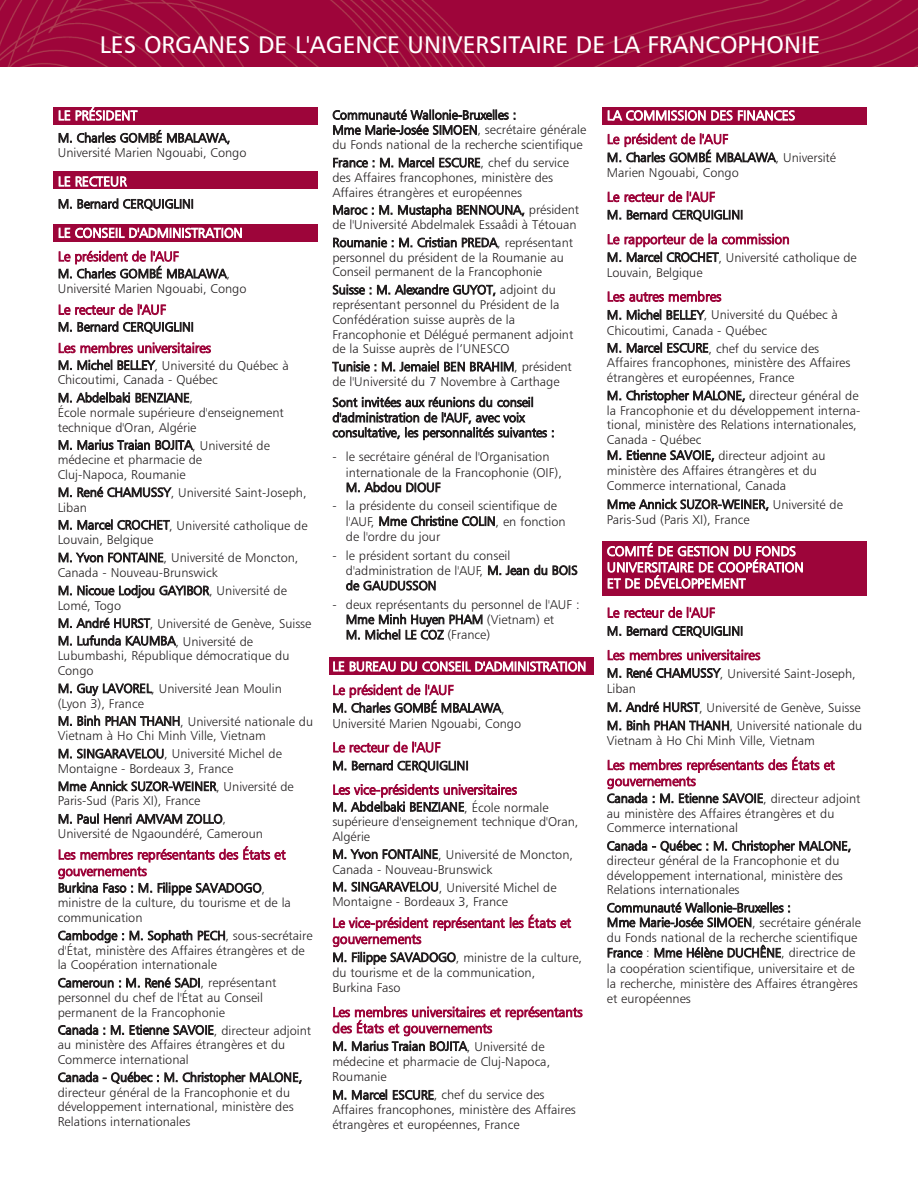
<style>
.page{position:relative;width:918px;height:1188px;background:#fff}
.page>*{position:absolute;margin:0;border:0;box-sizing:border-box;transform-origin:0 0}
.t1{font:24px "Humanist 777 BT Roman B";color:#fff}
.t2{font:13.5px/16.2px "Humanist 777 BT Light B";color:#9d053a}
.t3{font:13.5px/16.2px "Humanist 777 BT Light B";color:#fff}
.t4{font:13.2px "Humanist 777 BT Light B";color:#fff}
.t5{font:12.75px/14.7px "Humanist 777 BT Light B";color:#231f20}
</style>
<div class="page">
<img style="left:0;top:0;width:918px;height:66px">
<div style="left:54px;top:108px;width:264px;height:17px;background:#9d053a"></div>
<div style="left:603px;top:108px;width:264px;height:17px;background:#9d053a"></div>
<div style="left:602px;top:541px;width:265px;height:54px;background:#9d053a"></div>
<div style="left:54px;top:171px;width:264px;height:18px;background:#9d053a"></div>
<div style="left:329px;top:657px;width:265px;height:18px;background:#9d053a"></div>
<div style="left:54px;top:224px;width:264px;height:17px;background:#9d053a"></div>
<h1 class="t1" style="left:100px;top:35px;width:722px">LES ORGANES DE L'AGENCE UNIVERSITAIRE DE LA FRANCOPHONIE</h1>
<p class="t3" style="left:58px;top:108px;width:81px">LE PRÉSIDENT</p>
<p class="t5" style="left:58px;top:131px;width:190px">M. Charles GOMBÉ MBALAWA,<br>Université Marien Ngouabi, Congo</p>
<p class="t3" style="left:58px;top:174px;width:70px">LE RECTEUR</p>
<p class="t5" style="left:58px;top:198px;width:137px">M. Bernard CERQUIGLINI</p>
<p class="t3" style="left:58px;top:226px;width:186px">LE CONSEIL D'ADMINISTRATION</p>
<p class="t2" style="left:58px;top:249px;width:122px">Le président de l'AUF</p>
<p class="t5" style="left:58px;top:267px;width:190px">M. Charles GOMBÉ MBALAWA,<br>Université Marien Ngouabi, Congo</p>
<p class="t2" style="left:58px;top:303px;width:110px">Le recteur de l'AUF</p>
<p class="t5" style="left:58px;top:321px;width:137px">M. Bernard CERQUIGLINI</p>
<p class="t2" style="left:58px;top:341px;width:155px">Les membres universitaires</p>
<p class="t5" style="left:58px;top:359px;width:233px">M. Michel BELLEY, Université du Québec à<br>Chicoutimi, Canada - Québec</p>
<p class="t5" style="left:58px;top:391px;width:228px">M. Abdelbaki BENZIANE,<br>École normale supérieure d'enseignement technique d'Oran, Algérie</p>
<p class="t5" style="left:58px;top:439px;width:214px">M. Marius Traian BOJITA, Université de médecine et pharmacie de<br>Cluj-Napoca, Roumanie</p>
<p class="t5" style="left:58px;top:486px;width:250px">M. René CHAMUSSY, Université Saint-Joseph,<br>Liban</p>
<p class="t5" style="left:58px;top:519px;width:251px">M. Marcel CROCHET, Université catholique de<br>Louvain, Belgique</p>
<p class="t5" style="left:58px;top:552px;width:242px">M. Yvon FONTAINE, Université de Moncton,<br>Canada - Nouveau-Brunswick</p>
<p class="t5" style="left:58px;top:584px;width:231px">M. Nicoue Lodjou GAYIBOR, Université de<br>Lomé, Togo</p>
<p class="t5" style="left:58px;top:615px;width:255px;line-height:17.5px">M. André HURST, Université de Genève, Suisse<br>M. Lufunda KAUMBA, Université de</p>
<p class="t5" style="left:58px;top:649px;width:233px">Lubumbashi, République démocratique du<br>Congo</p>
<p class="t5" style="left:58px;top:682px;width:226px">M. Guy LAVOREL, Université Jean Moulin (Lyon 3), France</p>
<p class="t5" style="left:58px;top:715px;width:257px">M. Binh PHAN THANH, Université nationale du<br>Vietnam à Ho Chi Minh Ville, Vietnam</p>
<p class="t5" style="left:58px;top:747px;width:226px">M. SINGARAVELOU, Université Michel de<br>Montaigne - Bordeaux 3, France</p>
<p class="t5" style="left:58px;top:780px;width:238px">Mme Annick SUZOR-WEINER, Université de<br>Paris-Sud (Paris XI), France</p>
<p class="t5" style="left:58px;top:812px;width:207px">M. Paul Henri AMVAM ZOLLO,<br>Université de Ngaoundéré, Cameroun</p>
<p class="t2" style="left:58px;top:847px;width:229px">Les membres représentants des États et gouvernements</p>
<p class="t5" style="left:58px;top:881px;width:235px">Burkina Faso : M. Filippe SAVADOGO, ministre de la culture, du tourisme et de la communication</p>
<p class="t5" style="left:58px;top:929px;width:256px">Cambodge : M. Sophath PECH, sous-secrétaire d'État, ministère des Affaires étrangères et de la Coopération internationale</p>
<p class="t5" style="left:58px;top:976px;width:220px">Cameroun : M. René SADI, représentant personnel du chef de l'État au Conseil permanent de la Francophonie</p>
<p class="t5" style="left:58px;top:1024px;width:255px">Canada : M. Etienne SAVOIE, directeur adjoint au ministère des Affaires étrangères et du<br>Commerce international</p>
<p class="t5" style="left:58px;top:1071px;width:246px">Canada - Québec : M. Christopher MALONE, directeur général de la Francophonie et du développement international, ministère des Relations internationales</p>
<p class="t5" style="left:332px;top:109px;width:255px">Communauté Wallonie-Bruxelles :<br>Mme Marie-Josée SIMOEN, secrétaire générale du Fonds national de la recherche scientifique</p>
<p class="t5" style="left:332px;top:156px;width:238px">France : M. Marcel ESCURE, chef du service des Affaires francophones, ministère des<br>Affaires étrangères et européennes</p>
<p class="t5" style="left:332px;top:203px;width:248px">Maroc : M. Mustapha BENNOUNA, président de l'Université Abdelmalek Essaâdi à Tétouan</p>
<p class="t5" style="left:332px;top:236px;width:242px">Roumanie : M. Cristian PREDA, représentant personnel du président de la Roumanie au<br>Conseil permanent de la Francophonie</p>
<p class="t5" style="left:332px;top:283px;width:242px">Suisse : M. Alexandre GUYOT, adjoint du représentant personnel du Président de la Confédération suisse auprès de la Francophonie et Délégué permanent adjoint de la Suisse auprès de l’UNESCO</p>
<p class="t5" style="left:332px;top:360px;width:241px">Tunisie : M. Jemaiel BEN BRAHIM, président de l'Université du 7 Novembre à Carthage</p>
<p class="t5" style="left:332px;top:396px;width:224px;line-height:15.1px">Sont invitées aux réunions du conseil d'administration de l'AUF, avec voix consultative, les personnalités suivantes :</p>
<p class="t5" style="left:346px;top:450px;width:218px;line-height:15.3px;text-indent:-13px">- le secrétaire général de l'Organisation internationale de la Francophonie (OIF),<br>M. Abdou DIOUF</p>
<p class="t5" style="left:346px;top:499px;width:221px;line-height:15.3px;text-indent:-13px">- la présidente du conseil scientifique de l'AUF, Mme Christine COLIN, en fonction de l'ordre du jour</p>
<p class="t5" style="left:346px;top:549px;width:233px;line-height:15.1px;text-indent:-13px">- le président sortant du conseil d'administration de l'AUF, M. Jean du BOIS de GAUDUSSON</p>
<p class="t5" style="left:346px;top:598px;width:235px;line-height:15.1px;text-indent:-14px">- deux représentants du personnel de l'AUF :<br>Mme Minh Huyen PHAM (Vietnam) et<br>M. Michel LE COZ (France)</p>
<p class="t4" style="left:332px;top:661px;width:255px">LE BUREAU DU CONSEIL D'ADMINISTRATION</p>
<p class="t2" style="left:332px;top:683px;width:123px">Le président de l'AUF</p>
<p class="t5" style="left:332px;top:701px;width:190px;line-height:15.6px">M. Charles GOMBÉ MBALAWA,<br>Université Marien Ngouabi, Congo</p>
<p class="t2" style="left:332px;top:740px;width:110px">Le recteur de l'AUF</p>
<p class="t5" style="left:332px;top:759px;width:138px">M. Bernard CERQUIGLINI</p>
<p class="t2" style="left:332px;top:783px;width:186px">Les vice-présidents universitaires</p>
<p class="t5" style="left:332px;top:800px;width:248px">M. Abdelbaki BENZIANE, École normale supérieure d'enseignement technique d'Oran,<br>Algérie</p>
<p class="t5" style="left:332px;top:848px;width:242px">M. Yvon FONTAINE, Université de Moncton,<br>Canada - Nouveau-Brunswick</p>
<p class="t5" style="left:332px;top:881px;width:226px">M. SINGARAVELOU, Université Michel de<br>Montaigne - Bordeaux 3, France</p>
<p class="t2" style="left:332px;top:916px;width:240px">Le vice-président représentant les États et gouvernements</p>
<p class="t5" style="left:332px;top:951px;width:251px;line-height:15.3px">M. Filippe SAVADOGO, ministre de la culture, du tourisme et de la communication,<br>Burkina Faso</p>
<p class="t2" style="left:332px;top:1005px;width:252px">Les membres universitaires et représentants des États et gouvernements</p>
<p class="t5" style="left:332px;top:1039px;width:219px;line-height:15.5px">M. Marius Traian BOJITA, Université de médecine et pharmacie de Cluj-Napoca,<br>Roumanie</p>
<p class="t5" style="left:332px;top:1089px;width:245px">M. Marcel ESCURE, chef du service des<br>Affaires francophones, ministère des Affaires étrangères et européennes, France</p>
<p class="t3" style="left:607px;top:108px;width:190px">LA COMMISSION DES FINANCES</p>
<p class="t2" style="left:607px;top:132px;width:123px">Le président de l'AUF</p>
<p class="t5" style="left:607px;top:151px;width:231px;line-height:15.3px">M. Charles GOMBÉ MBALAWA, Université<br>Marien Ngouabi, Congo</p>
<p class="t2" style="left:607px;top:190px;width:110px">Le recteur de l'AUF</p>
<p class="t5" style="left:607px;top:208px;width:138px">M. Bernard CERQUIGLINI</p>
<p class="t2" style="left:607px;top:232px;width:184px">Le rapporteur de la commission</p>
<p class="t5" style="left:607px;top:251px;width:251px;line-height:15.3px">M. Marcel CROCHET, Université catholique de<br>Louvain, Belgique</p>
<p class="t2" style="left:607px;top:290px;width:116px">Les autres membres</p>
<p class="t5" style="left:607px;top:308px;width:233px;line-height:15.3px">M. Michel BELLEY, Université du Québec à<br>Chicoutimi, Canada - Québec</p>
<p class="t5" style="left:607px;top:342px;width:245px">M. Marcel ESCURE, chef du service des<br>Affaires francophones, ministère des Affaires étrangères et européennes, France</p>
<p class="t5" style="left:607px;top:389px;width:255px">M. Christopher MALONE, directeur général de la Francophonie et du développement interna&shy;tional, ministère des Relations internationales, Canada - Québec<br>M. Etienne SAVOIE, directeur adjoint au ministère des Affaires étrangères et du Commerce international, Canada</p>
<p class="t5" style="left:607px;top:498px;width:238px;line-height:15.3px">Mme Annick SUZOR-WEINER, Université de<br>Paris-Sud (Paris XI), France</p>
<p class="t3" style="left:607px;top:544px;width:198px">COMITÉ DE GESTION DU FONDS<br>UNIVERSITAIRE DE COOPÉRATION<br>ET DE DÉVELOPPEMENT</p>
<p class="t2" style="left:607px;top:606px;width:110px">Le recteur de l'AUF</p>
<p class="t5" style="left:607px;top:625px;width:138px">M. Bernard CERQUIGLINI</p>
<p class="t2" style="left:607px;top:648px;width:155px">Les membres universitaires</p>
<p class="t5" style="left:607px;top:667px;width:250px;line-height:15.3px">M. René CHAMUSSY, Université Saint-Joseph,<br>Liban</p>
<p class="t5" style="left:607px;top:699px;width:257px;line-height:18.6px">M. André HURST, Université de Genève, Suisse<br>M. Binh PHAN THANH, Université nationale du</p>
<p class="t5" style="left:607px;top:735px;width:210px">Vietnam à Ho Chi Minh Ville, Vietnam</p>
<p class="t2" style="left:607px;top:758px;width:229px">Les membres représentants des États et gouvernements</p>
<p class="t5" style="left:607px;top:792px;width:255px">Canada : M. Etienne SAVOIE, directeur adjoint au ministère des Affaires étrangères et du<br>Commerce international</p>
<p class="t5" style="left:607px;top:840px;width:246px">Canada - Québec : M. Christopher MALONE, directeur général de la Francophonie et du développement international, ministère des Relations internationales</p>
<p class="t5" style="left:607px;top:901px;width:256px;line-height:15.1px">Communauté Wallonie-Bruxelles :<br>Mme Marie-Josée SIMOEN, secrétaire générale du Fonds national de la recherche scientifique France : Mme Hélène DUCHÊNE, directrice de la coopération scientifique, universitaire et de la recherche, ministère des Affaires étrangères et européennes</p>
</div>
